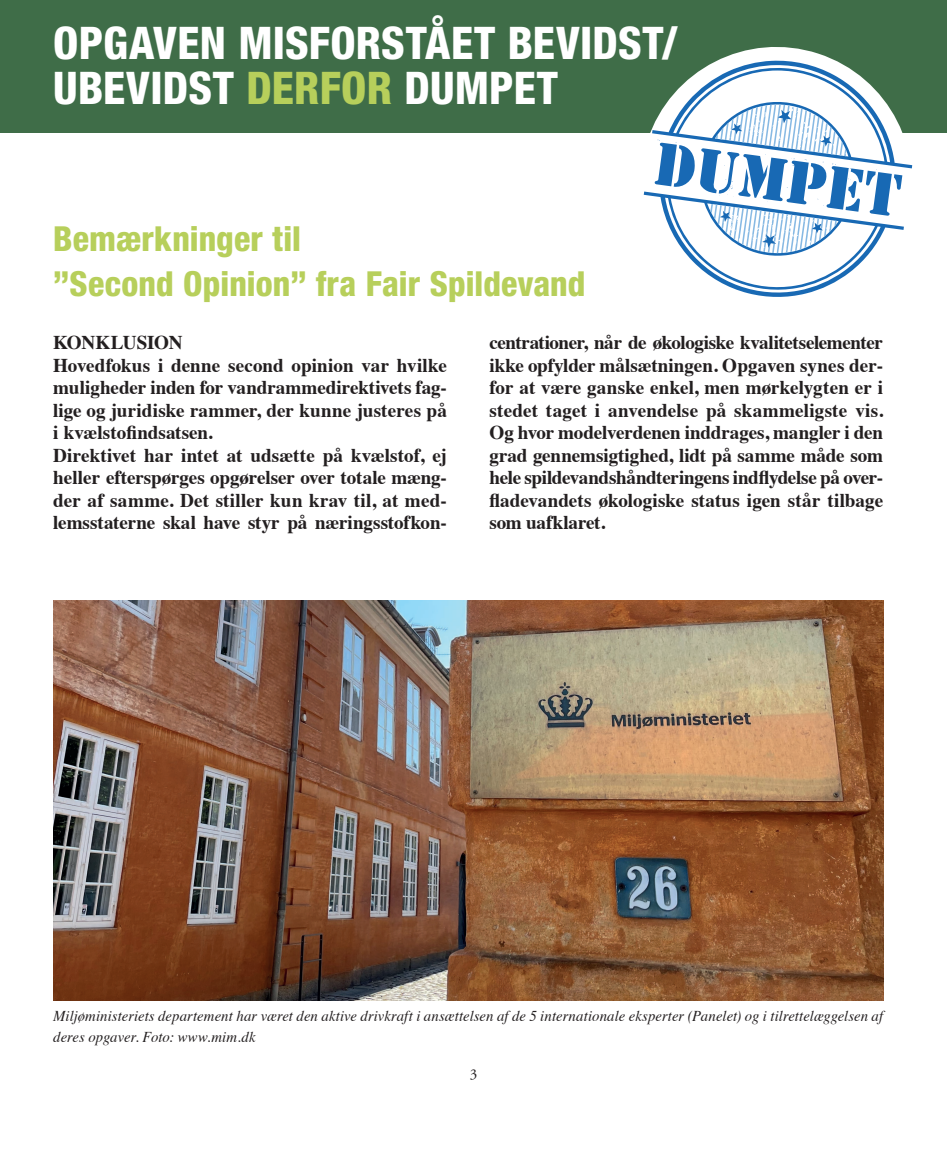
<style>
.page{position:relative;width:947px;height:1149px;background:#fff}
.page>*{position:absolute;margin:0;border:0;box-sizing:border-box;transform-origin:0 0}
.t1{font:56.1px "Stencil Std";color:#1869b4}
.t2{font:800 condensed 45px/45px "Helvetica Neue LT Std";letter-spacing:.005em;color:#fff}
.t3{font:800 condensed 34.5px/45px "Helvetica Neue LT Std";letter-spacing:.005em;color:#b7cf5b}
.t4{font:700 19.5px/22.5px "Times";color:#231f20}
.t5{font:italic 15px/21px "Times";letter-spacing:.005em;color:#231f20}
.t6{font:15px "Adobe Garamond Pro";color:#231f20}
.s1{color:#b7cf5b}
</style>
<div class="page">
<div style="left:0;top:0;width:946px;height:132px;background:#3f6d48"></div>
<img style="left:53px;top:600px;width:829px;height:400px">
<svg style="left:624px;top:47px;width:304px;height:122px"></svg>
<svg style="left:643px;top:60px;width:268px;height:237px"></svg>
<svg style="left:675px;top:104px;width:171px;height:149px"></svg>
<h2 class="t2" style="left:53px;top:19px;width:625px">OPGAVEN MISFORSTÅET BEVIDST/<br>UBEVIDST <span class="s1">DERFOR</span> DUMPET</h2>
<h3 class="t3" style="left:53px;top:215px;width:533px">Bemærkninger til<br>”Second Opinion” fra Fair Spildevand</h3>
<h1 class="t1" style="left:660px;top:127px;width:248px;rotate:8deg">DUMPET</h1>
<p class="t4" style="left:53px;top:329px;width:395px">KONKLUSION<br>Hovedfokus i denne second opinion var hvilke muligheder inden for vandrammedirektivets fag&shy;lige og juridiske rammer, der kunne justeres på i kvælstofindsatsen.<br>Direktivet har intet at udsætte på kvælstof, ej heller efterspørges opgørelser over totale mæng&shy;der af samme. Det stiller kun krav til, at med&shy;lemsstaterne skal have styr på næringsstofkon-</p>
<p class="t4" style="left:489px;top:329px;width:395px;text-align:justify">centrationer, når de økologiske kvalitetselementer ikke opfylder målsætningen. Opgaven synes der&shy;for at være ganske enkel, men mørkelygten er i stedet taget i anvendelse på skammeligste vis.<br>Og hvor modelverdenen inddrages, mangler i den grad gennemsigtighed, lidt på samme måde som hele spildevandshåndteringens indflydelse på over&shy;fladevandets økologiske status igen står tilbage som uafklaret.</p>
<p class="t5" style="left:53px;top:1004px;width:831px">Miljøministeriets departement har været den aktive drivkraft i ansættelsen af de 5 internationale eksperter (Panelet) og i tilrettelæggelsen af deres opgaver. Foto: www.mim.dk</p>
<p class="t6" style="left:469px;top:1064px;width:9px">3</p>
</div>
